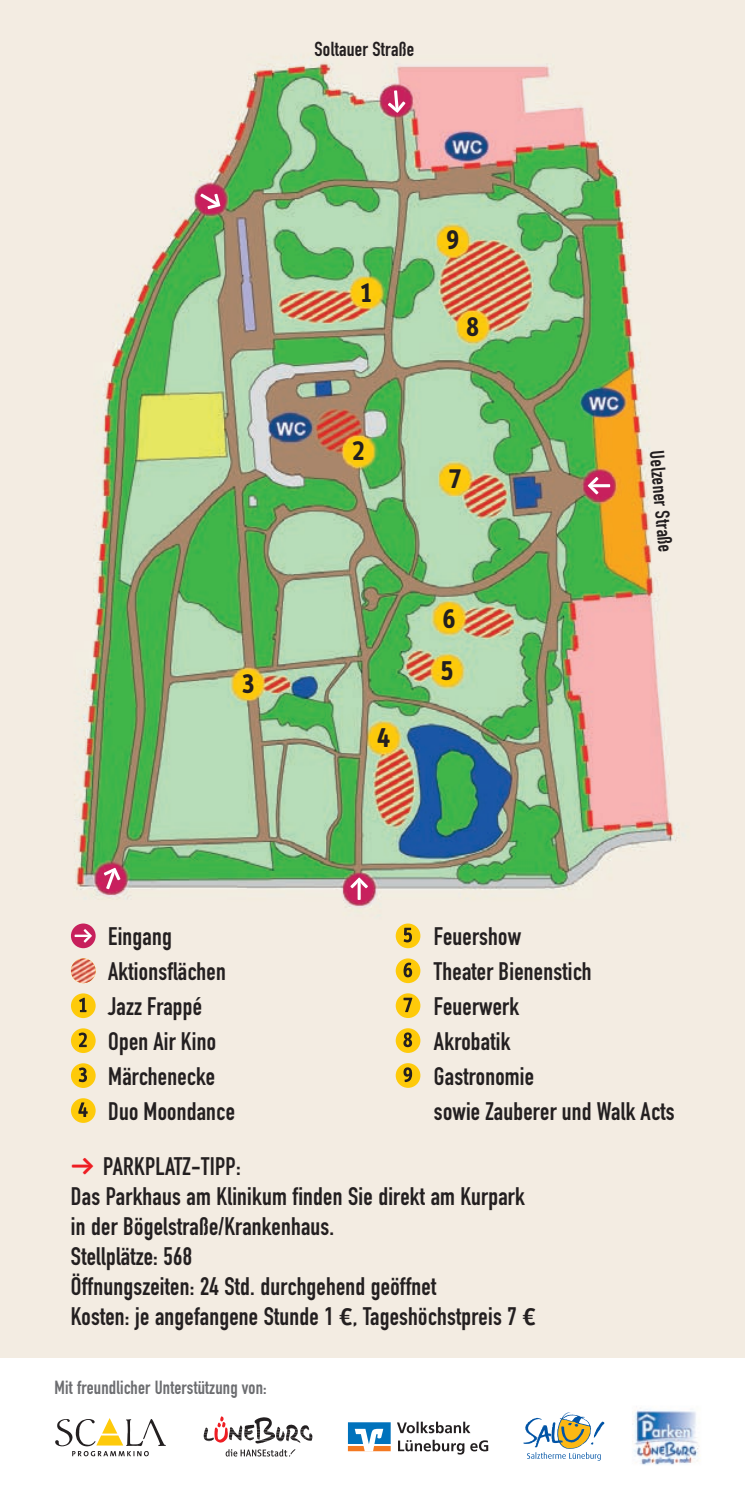
<style>
.page{position:relative;width:745px;height:1489px;background:#fff}
.page>*{position:absolute;margin:0;border:0;box-sizing:border-box;transform-origin:0 0}
.t1{font:700 27.5px "Info";color:#231f20}
.t2{font:25px "DIN Engschrift";letter-spacing:.01em;color:#231f20}
.t3{font:20px "DIN Engschrift";letter-spacing:.015em;color:#231f20}
.t4{font:18.75px "DIN Engschrift";letter-spacing:.01em;color:#6c6d70}
.s1{font-family:"Info";font-weight:700;color:#ee1d23}
.s2{font-family:"Officina Sans ITC";font-weight:700}
</style>
<div class="page">
<img style="left:0;top:0;width:744px;height:1357px">
<svg style="left:587px;top:477px;width:22px;height:17px"></svg>
<svg style="left:350px;top:877px;width:18px;height:22px"></svg>
<svg style="left:99px;top:864px;width:24px;height:27px"></svg>
<svg style="left:196px;top:187px;width:29px;height:26px"></svg>
<svg style="left:386px;top:90px;width:20px;height:24px"></svg>
<img style="left:71px;top:958px;width:25px;height:25px;border-radius:50%">
<div style="left:71px;top:923px;width:25px;height:25px;background:#c7205c;border-radius:50%"></div>
<svg style="left:75px;top:929px;width:17px;height:13px"></svg>
<div style="left:71px;top:1098px;width:25px;height:24px;background:#feca0a;border-radius:50%"></div>
<svg style="left:78px;top:1102px;width:10px;height:14px"></svg>
<div style="left:71px;top:1063px;width:25px;height:24px;background:#feca0a;border-radius:50%"></div>
<svg style="left:79px;top:1067px;width:8px;height:15px"></svg>
<div style="left:71px;top:1028px;width:25px;height:24px;background:#feca0a;border-radius:50%"></div>
<svg style="left:78px;top:1032px;width:9px;height:15px"></svg>
<div style="left:71px;top:993px;width:25px;height:25px;background:#feca0a;border-radius:50%"></div>
<svg style="left:79px;top:997px;width:7px;height:15px"></svg>
<div style="left:395px;top:1063px;width:25px;height:24px;background:#feca0a;border-radius:50%"></div>
<svg style="left:403px;top:1067px;width:9px;height:15px"></svg>
<div style="left:395px;top:1028px;width:25px;height:24px;background:#feca0a;border-radius:50%"></div>
<svg style="left:403px;top:1032px;width:9px;height:15px"></svg>
<div style="left:395px;top:993px;width:25px;height:24px;background:#feca0a;border-radius:50%"></div>
<svg style="left:403px;top:997px;width:9px;height:15px"></svg>
<div style="left:395px;top:958px;width:25px;height:25px;background:#feca0a;border-radius:50%"></div>
<svg style="left:403px;top:962px;width:9px;height:15px"></svg>
<div style="left:395px;top:923px;width:25px;height:25px;background:#feca0a;border-radius:50%"></div>
<svg style="left:403px;top:927px;width:8px;height:15px"></svg>
<svg style="left:55px;top:1418px;width:111px;height:38px"></svg>
<svg style="left:203px;top:1416px;width:109px;height:40px"></svg>
<svg style="left:523px;top:1412px;width:81px;height:48px"></svg>
<img style="left:632px;top:1408px;width:67px;height:57px">
<svg style="left:347px;top:1421px;width:141px;height:33px"></svg>
<p class="t3" style="left:314px;top:37px;width:101px">Soltauer Straße</p>
<p class="t1" style="left:241px;top:668px;width:15px">3</p>
<p class="t1" style="left:359px;top:277px;width:15px">1</p>
<p class="t1" style="left:351px;top:435px;width:15px">2</p>
<p class="t1" style="left:376px;top:722px;width:15px">4</p>
<p class="t1" style="left:445px;top:224px;width:15px">9</p>
<p class="t1" style="left:465px;top:311px;width:15px">8</p>
<p class="t1" style="left:448px;top:463px;width:15px">7</p>
<p class="t1" style="left:442px;top:603px;width:15px">6</p>
<p class="t1" style="left:440px;top:655px;width:15px">5</p>
<p class="t3" style="left:668px;top:449px;width:104px;rotate:85deg">Uelzener Straße</p>
<p class="t2" style="left:108px;top:921px;width:65px">Eingang</p>
<p class="t2" style="left:108px;top:956px;width:119px">Aktionsflächen</p>
<p class="t2" style="left:108px;top:991px;width:95px">Jazz Frappé</p>
<p class="t2" style="left:108px;top:1026px;width:109px">Open Air Kino</p>
<p class="t2" style="left:108px;top:1061px;width:108px">Märchenecke</p>
<p class="t2" style="left:108px;top:1096px;width:128px">Duo Moondance</p>
<p class="t2" style="left:433px;top:921px;width:88px">Feuershow</p>
<p class="t2" style="left:433px;top:956px;width:159px">Theater Bienenstich</p>
<p class="t2" style="left:433px;top:991px;width:87px">Feuerwerk</p>
<p class="t2" style="left:433px;top:1026px;width:78px">Akrobatik</p>
<p class="t2" style="left:433px;top:1061px;width:102px">Gastronomie</p>
<p class="t2" style="left:433px;top:1096px;width:242px">sowie Zauberer und Walk Acts</p>
<p class="t2" style="left:71px;top:1151px;width:171px"><span class="s1">±</span> PARKPLATZ-TIPP:</p>
<p class="t2" style="left:71px;top:1181px;width:455px">Das Parkhaus am Klinikum finden Sie direkt am Kurpark</p>
<p class="t2" style="left:71px;top:1211px;width:264px">in der Bögelstraße/Krankenhaus.</p>
<p class="t2" style="left:71px;top:1241px;width:122px">Stellplätze: 568</p>
<p class="t2" style="left:71px;top:1271px;width:366px">Öffnungszeiten: 24 Std. durchgehend geöffnet</p>
<p class="t2" style="left:71px;top:1301px;width:466px">Kosten: je angefangene Stunde 1 <span class="s2">€</span>, Tageshöchstpreis 7 <span class="s2">€</span></p>
<p class="t4" style="left:55px;top:1376px;width:213px">Mit freundlicher Unterstützung von:</p>
</div>
